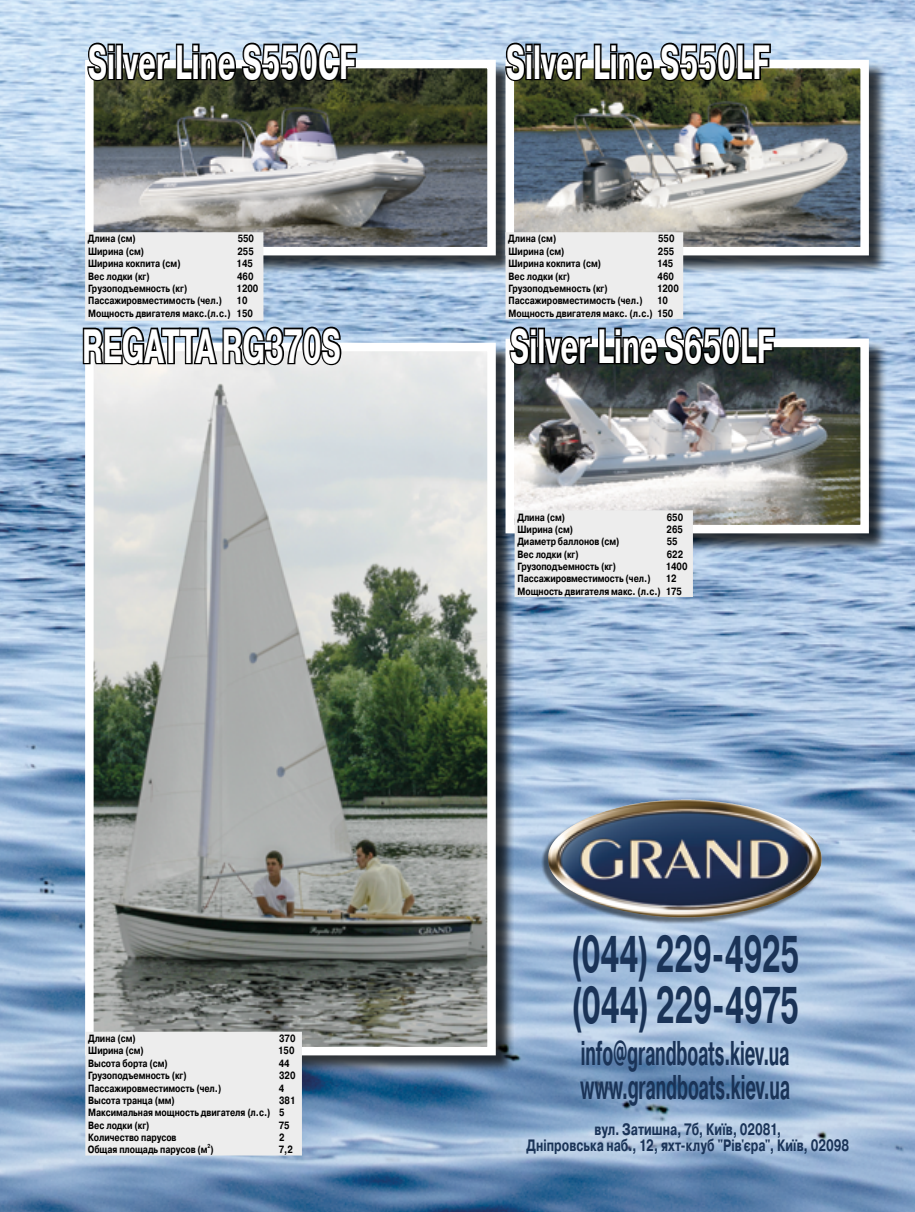
<style>
.page{position:relative;width:915px;height:1212px;background:#fff}
.page>*{position:absolute;margin:0;border:0;box-sizing:border-box;transform-origin:0 0}
.t1{font:700 51.6px/51.6px "Pragmatica C";letter-spacing:-.015em;color:#1a3357;scale:.57 1}
.t2{font:700 48px "Pragmatica C";color:#fff;scale:.6 1}
.t3{font:700 34.35px/34.3px "Pragmatica C";letter-spacing:-.01em;color:#1a3357;scale:.5 1}
.t4{font:700 16.5px/16.5px "Pragmatica C";color:#1a3357;text-align:center;scale:.72 1}
.t5{font:700 10.5px/12.5px "Pragmatica C";letter-spacing:-.005em;color:#000;scale:.8 1}
.t6{font:700 5.7px "Pragmatica C";color:#000;scale:.8 1}
</style>
<div class="page">
<img style="left:0;top:0;width:914px;height:1212px">
<div style="left:88px;top:62px;width:426px;height:212px;background:#000;opacity:.75"></div>
<img style="left:95px;top:70px;width:390px;height:175px">
<div style="left:85px;top:60px;width:410px;height:195px;border:9px solid #fff"></div>
<div style="left:541px;top:802px;width:277px;height:121px;background:#000;opacity:.49"></div>
<img style="left:566px;top:799px;width:121px;height:31px">
<div style="left:88px;top:345px;width:426px;height:729px;background:#000;opacity:.75"></div>
<img style="left:95px;top:353px;width:390px;height:692px">
<div style="left:85px;top:343px;width:410px;height:712px;border:9px solid #fff"></div>
<div style="left:85px;top:1032px;width:217px;height:123px;background:#ededed"></div>
<div style="left:508px;top:341px;width:379px;height:212px;background:#000;opacity:.75"></div>
<img style="left:515px;top:349px;width:343px;height:174px">
<div style="left:505px;top:339px;width:363px;height:194px;border:9px solid #fff"></div>
<div style="left:514px;top:510px;width:178px;height:87px;background:#ededed"></div>
<svg style="left:508px;top:325px;width:23px;height:42px"></svg>
<div style="left:529px;top:337px;width:8px;height:27px;border:3px solid #000"></div>
<div style="left:529px;top:328px;width:8px;height:8px;border:3px solid #000"></div>
<div style="left:537px;top:328px;width:8px;height:36px;border:3px solid #000"></div>
<svg style="left:541px;top:325px;width:235px;height:42px;background:#434b52"></svg>
<svg style="left:81px;top:232px;width:262px;height:135px;background:#b2b9bf"></svg>
<svg style="left:86px;top:41px;width:23px;height:42px"></svg>
<div style="left:107px;top:53px;width:8px;height:27px;border:3px solid #000"></div>
<div style="left:107px;top:44px;width:8px;height:8px;border:3px solid #000"></div>
<div style="left:115px;top:44px;width:8px;height:36px;border:3px solid #000"></div>
<svg style="left:119px;top:41px;width:240px;height:42px;background:#585f60"></svg>
<div style="left:508px;top:62px;width:379px;height:212px;background:#000;opacity:.75"></div>
<img style="left:515px;top:70px;width:343px;height:175px">
<div style="left:505px;top:60px;width:363px;height:195px;border:9px solid #fff"></div>
<div style="left:505px;top:232px;width:178px;height:87px;background:#ededed"></div>
<svg style="left:503px;top:41px;width:24px;height:42px"></svg>
<div style="left:525px;top:53px;width:7px;height:27px;border:3px solid #000"></div>
<div style="left:525px;top:44px;width:7px;height:8px;border:3px solid #000"></div>
<div style="left:533px;top:44px;width:7px;height:36px;border:3px solid #000"></div>
<svg style="left:537px;top:41px;width:235px;height:42px;background:#58605f"></svg>
<h2 class="t2" style="left:88px;top:36px;width:448px">Silver Line S550CF</h2>
<p class="t5" style="left:88px;top:233px;width:62px">Длина (cм)</p>
<p class="t5" style="left:238px;top:233px;width:22px">550</p>
<p class="t5" style="left:88px;top:245px;width:72px">Ширина (cм)</p>
<p class="t5" style="left:237px;top:245px;width:22px">255</p>
<p class="t5" style="left:88px;top:257px;width:117px">Ширина кокпита (cм)</p>
<p class="t5" style="left:236px;top:257px;width:22px">145</p>
<p class="t5" style="left:88px;top:270px;width:79px">Вес лодки (кг)</p>
<p class="t5" style="left:237px;top:270px;width:22px">460</p>
<p class="t5" style="left:88px;top:282px;width:126px">Грузоподъемность (кг)</p>
<p class="t5" style="left:236px;top:282px;width:29px">1200</p>
<p class="t5" style="left:88px;top:295px;width:169px">Пассажировместимость (чел.)</p>
<p class="t5" style="left:88px;top:295px;width:208px;text-indent:148px">10<br>Мощность двигателя макс.(л.с.) 150</p>
<h2 class="t2" style="left:82px;top:320px;width:432px">REGATTA RG370S</h2>
<p class="t5" style="left:88px;top:1032px;width:61px">Длина (cм)</p>
<p class="t5" style="left:279px;top:1032px;width:22px">370</p>
<p class="t5" style="left:88px;top:1044px;width:71px">Ширина (cм)</p>
<p class="t5" style="left:278px;top:1044px;width:22px">150</p>
<p class="t5" style="left:88px;top:1057px;width:101px">Высота борта (см)</p>
<p class="t5" style="left:278px;top:1057px;width:15px">44</p>
<p class="t5" style="left:88px;top:1069px;width:125px">Грузоподъемность (кг)</p>
<p class="t5" style="left:279px;top:1069px;width:22px">320</p>
<p class="t5" style="left:88px;top:1082px;width:168px">Пассажировместимость (чел.)</p>
<p class="t5" style="left:278px;top:1082px;width:8px">4</p>
<p class="t5" style="left:88px;top:1094px;width:110px">Высота транца (мм)</p>
<p class="t5" style="left:88px;top:1094px;width:260px;text-indent:191px">381<br>Максимальная мощность двигателя (л.с.) 5<br>Вес лодки (кг)</p>
<p class="t5" style="left:279px;top:1119px;width:15px">75</p>
<p class="t5" style="left:88px;top:1131px;width:112px">Количество парусов</p>
<p class="t5" style="left:279px;top:1131px;width:8px">2</p>
<p class="t5" style="left:88px;top:1143px;width:159px">Общая площадь парусов (м )</p>
<p class="t6" style="left:207px;top:1143px;width:5px">2</p>
<p class="t5" style="left:279px;top:1143px;width:19px">7,2</p>
<h2 class="t2" style="left:505px;top:36px;width:441px">Silver Line S550LF</h2>
<p class="t5" style="left:508px;top:233px;width:62px">Длина (cм)</p>
<p class="t5" style="left:658px;top:233px;width:22px">550</p>
<p class="t5" style="left:508px;top:245px;width:72px">Ширина (cм)</p>
<p class="t5" style="left:657px;top:245px;width:22px">255</p>
<p class="t5" style="left:508px;top:257px;width:117px">Ширина кокпита (cм)</p>
<p class="t5" style="left:656px;top:257px;width:22px">145</p>
<p class="t5" style="left:508px;top:270px;width:79px">Вес лодки (кг)</p>
<p class="t5" style="left:657px;top:270px;width:22px">460</p>
<p class="t5" style="left:508px;top:282px;width:126px">Грузоподъемность (кг)</p>
<p class="t5" style="left:656px;top:282px;width:29px">1200</p>
<p class="t5" style="left:508px;top:295px;width:169px">Пассажировместимость (чел.)</p>
<p class="t5" style="left:508px;top:295px;width:208px;text-indent:148px">10<br>Мощность двигателя макс. (л.с.) 150</p>
<h2 class="t2" style="left:510px;top:320px;width:441px">Silver Line S650LF</h2>
<p class="t5" style="left:517px;top:511px;width:61px">Длина (cм)</p>
<p class="t5" style="left:666px;top:511px;width:22px">650</p>
<p class="t5" style="left:517px;top:523px;width:71px">Ширина (cм)</p>
<p class="t5" style="left:666px;top:523px;width:22px">265</p>
<p class="t5" style="left:517px;top:535px;width:129px">Диаметр баллонов (см)</p>
<p class="t5" style="left:666px;top:535px;width:15px">55</p>
<p class="t5" style="left:517px;top:548px;width:78px">Вес лодки (кг)</p>
<p class="t5" style="left:666px;top:548px;width:22px">622</p>
<p class="t5" style="left:517px;top:560px;width:125px">Грузоподъемность (кг)</p>
<p class="t5" style="left:665px;top:560px;width:29px">1400</p>
<p class="t5" style="left:517px;top:573px;width:168px">Пассажировместимость (чел.)</p>
<p class="t5" style="left:517px;top:573px;width:207px;text-indent:148px">12<br>Мощность двигателя макс. (л.с.) 175</p>
<h1 class="t1" style="left:571px;top:928px;width:402px">(044) 229-4925 (044) 229-4975</h1>
<h3 class="t3" style="left:580px;top:1036px;width:421px">info@grandboats.kiev.ua www.grandboats.kiev.ua</h3>
<h3 class="t4" style="left:526px;top:1121px;width:449px">вул. Затишна, 7б, Київ, 02081,<br>Дніпровська наб., 12, яхт-клуб "Рів'єра", Київ, 02098</h3>
</div>
